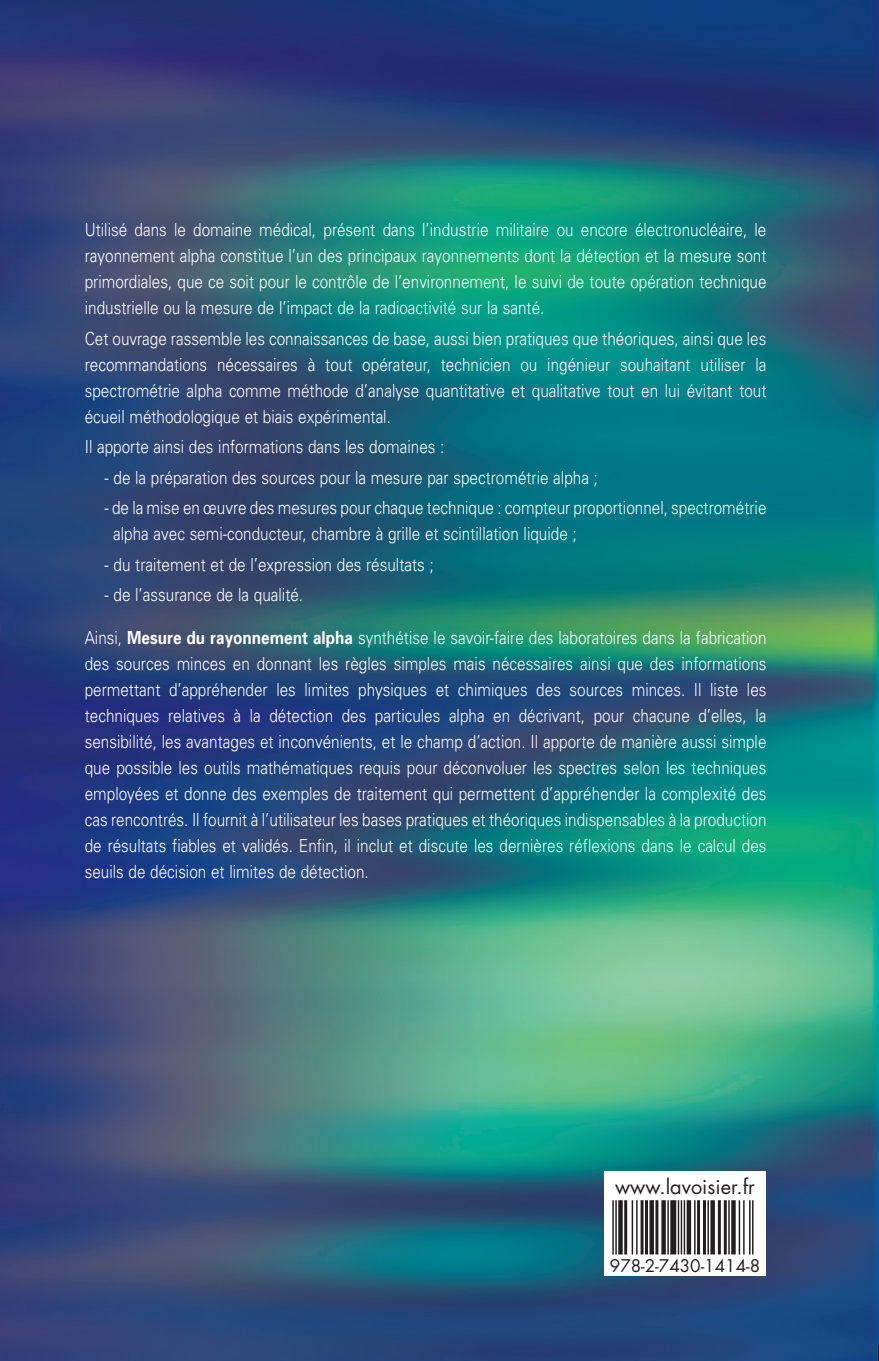
<style>
.page{position:relative;width:879px;height:1361px;background:#fff}
.page>*{position:absolute;margin:0;border:0;box-sizing:border-box;transform-origin:0 0}
.t1{font:54.2px "Ean P48 Nfz";color:#231f20;scale:1.37 1}
.t2{font:20px "Futura";color:#231f20}
.t3{font:300 18px/26px "Univers";color:#fff;text-align:justify;scale:.85 1}
.t4{font:17px "Futura";color:#231f20}
.s1{font-weight:700}
</style>
<div class="page">
<img style="left:0;top:0;width:878px;height:1361px">
<div style="left:604px;top:1171px;width:161px;height:105px;background:#fff"></div>
<svg style="left:878px;top:0;width:1px;height:1361px"></svg>
<p class="t3" style="left:85px;top:217px;width:803px">Utilisé dans le domaine médical, présent dans l’industrie militaire ou encore électronucléaire, le rayonnement alpha constitue l’un des principaux rayonnements dont la détection et la mesure sont primordiales, que ce soit pour le contrôle de l’environnement, le suivi de toute opération technique industrielle ou la mesure de l’impact de la radioactivité sur la santé.</p>
<p class="t3" style="left:85px;top:325px;width:803px">Cet ouvrage rassemble les connaissances de base, aussi bien pratiques que théoriques, ainsi que les recommandations nécessaires à tout opérateur, technicien ou ingénieur souhaitant utiliser la spectrométrie alpha comme méthode d’analyse quantitative et qualitative tout en lui évitant tout écueil méthodologique et biais expérimental.</p>
<p class="t3" style="left:85px;top:434px;width:425px">Il apporte ainsi des informations dans les domaines :</p>
<p class="t3" style="left:105px;top:464px;width:582px">- de la préparation des sources pour la mesure par spectrométrie alpha ;</p>
<p class="t3" style="left:113px;top:495px;width:770px;text-indent:-9px">- de la mise en œuvre des mesures pour chaque technique : compteur proportionnel, spectrométrie alpha avec semi-conducteur, chambre à grille et scintillation liquide ;</p>
<p class="t3" style="left:105px;top:551px;width:389px">- du traitement et de l’expression des résultats ;</p>
<p class="t3" style="left:105px;top:582px;width:235px">- de l’assurance de la qualité.</p>
<p class="t3" style="left:85px;top:625px;width:803px">Ainsi, <span class="s1">Mesure du rayonnement alpha</span> synthétise le savoir-faire des laboratoires dans la fabrication des sources minces en donnant les règles simples mais nécessaires ainsi que des informations permettant d’appréhender les limites physiques et chimiques des sources minces. Il liste les techniques relatives à la détection des particules alpha en décrivant, pour chacune d’elles, la sensibilité, les avantages et inconvénients, et le champ d’action. Il apporte de manière aussi simple que possible les outils mathématiques requis pour déconvoluer les spectres selon les techniques employées et donne des exemples de traitement qui permettent d’appréhender la complexité des cas rencontrés. Il fournit à l’utilisateur les bases pratiques et théoriques indispensables à la production de résultats fiables et validés. Enfin, il inclut et discute les dernières réflexions dans le calcul des seuils de décision et limites de détection.</p>
<p class="t2" style="left:615px;top:1172px;width:141px">www.lavoisier.fr</p>
<h1 class="t1" style="left:596px;top:1204px;width:116px">9:HSMHOD=UVYVY]:</h1>
<p class="t4" style="left:610px;top:1254px;width:152px">978-2-7430-1414-8</p>
</div>
